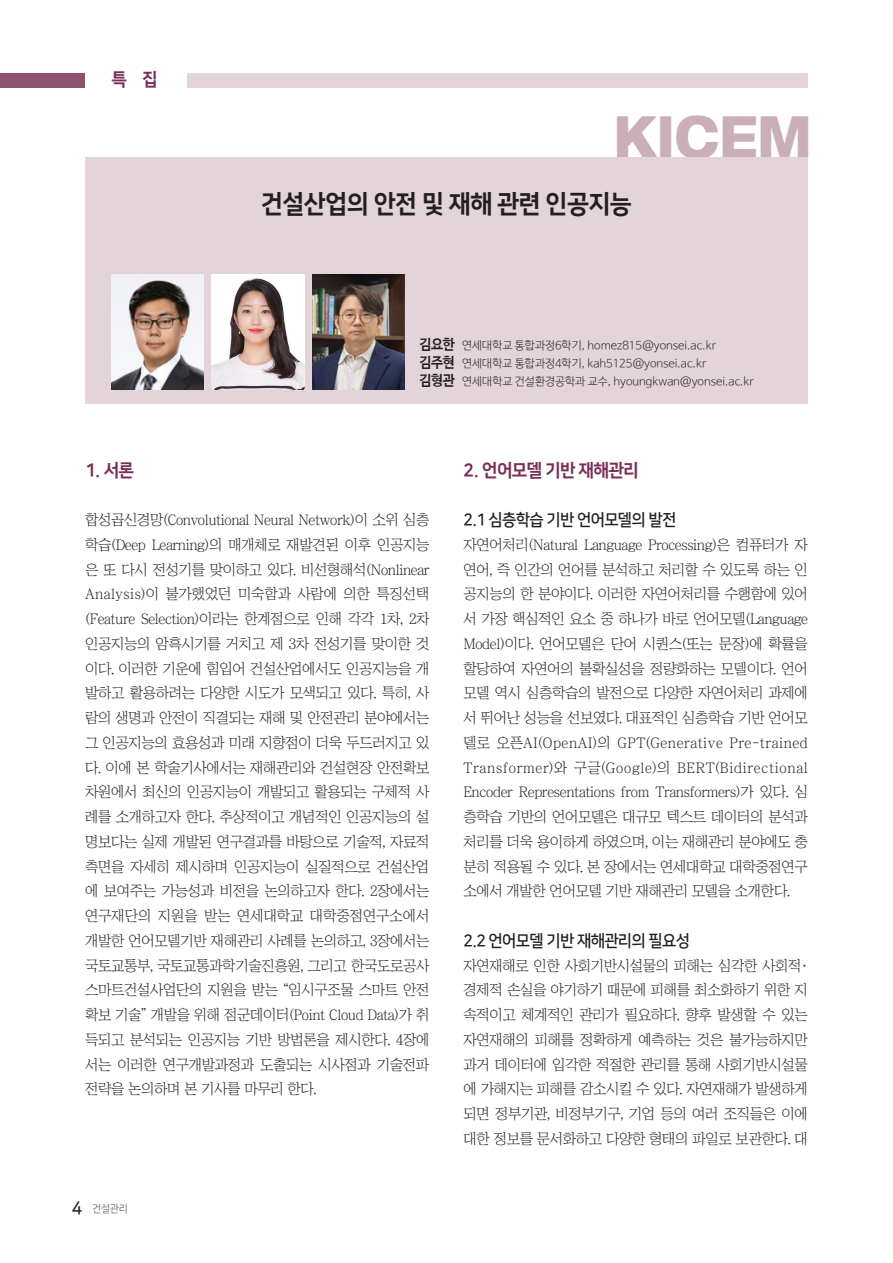
<style>
.page{position:relative;width:893px;height:1263px;background:#fff}
.page>*{position:absolute;margin:0;border:0;box-sizing:border-box;transform-origin:0 0}
.t1{font:800 expanded 58.05px "Helvetica 83";color:#caafb8;scale:.8 1}
.t2{font:25.5px "Nanum Square EB";letter-spacing:-.025em;color:#231f20;scale:.95 1}
._1{font:18px "Nanum Square EB";letter-spacing:-.04em;color:#792e58;scale:.95 1}
._1_1{font:16.5px "Nanum Square B";letter-spacing:-.04em;color:#231f20;scale:.95 1}
.본문-신{font:14.7px/24.8px "Chosunilbo NM";letter-spacing:-.025em;color:#231f20;text-align:justify}
.상단저자소속{font:300 11.25px "Nanum Barun Gothic";color:#231f20}
.정규{font:10.5px "Nanum Square R";color:#6c6d70;scale:.95 1}
.s1{font-weight:700;font-size:14.25px}
.s2{font-family:"Nanum Square B";font-size:18px;color:#231f20}
</style>
<div class="page">
<div style="left:85px;top:157px;width:723px;height:247px;background:#e2d4d8"></div>
<div style="left:187px;top:73px;width:621px;height:15px;background:#e2d4d8"></div>
<div style="left:0;top:73px;width:85px;height:15px;background:#8d526d"></div>
<img style="left:111px;top:274px;width:92px;height:115px">
<img style="left:212px;top:274px;width:92px;height:115px">
<img style="left:312px;top:274px;width:93px;height:115px">
<p class="_1" style="left:112px;top:69px;width:50px">특 집</p>
<h1 class="t1" style="left:614px;top:100px;width:249px">KICEM</h1>
<p class="t2" style="left:261px;top:190px;width:392px">건설산업의 안전 및 재해 관련 인공지능</p>
<p class="상단저자소속" style="left:419px;top:340px;width:298px"><span class="s1">김요한</span> 연세대학교 통합과정6학기, homez815@yonsei.ac.kr</p>
<p class="상단저자소속" style="left:419px;top:358px;width:288px"><span class="s1">김주현</span> 연세대학교 통합과정4학기, kah5125@yonsei.ac.kr</p>
<p class="상단저자소속" style="left:419px;top:376px;width:336px"><span class="s1">김형관</span> 연세대학교 건설환경공학과 교수, hyoungkwan@yonsei.ac.kr</p>
<p class="_1" style="left:85px;top:460px;width:53px">1. 서론</p>
<p class="본문-신" style="left:85px;top:507px;width:346px">합성곱신경망(Convolutional Neural Network)이 소위 심층 학습(Deep Learning)의 매개체로 재발견된 이후 인공지능 은 또 다시 전성기를 맞이하고 있다. 비선형해석(Nonlinear Analysis)이 불가했었던 미숙함과 사람에 의한 특징선택 (Feature Selection)이라는 한계점으로 인해 각각 1차, 2차 인공지능의 암흑시기를 거치고 제 3차 전성기를 맞이한 것 이다. 이러한 기운에 힘입어 건설산업에서도 인공지능을 개 발하고 활용하려는 다양한 시도가 모색되고 있다. 특히, 사 람의 생명과 안전이 직결되는 재해 및 안전관리 분야에서는 그 인공지능의 효용성과 미래 지향점이 더욱 두드러지고 있 다. 이에 본 학술기사에서는 재해관리와 건설현장 안전확보 차원에서 최신의 인공지능이 개발되고 활용되는 구체적 사 례를 소개하고자 한다. 추상적이고 개념적인 인공지능의 설 명보다는 실제 개발된 연구결과를 바탕으로 기술적, 자료적 측면을 자세히 제시하며 인공지능이 실질적으로 건설산업 에 보여주는 가능성과 비전을 논의하고자 한다. 2장에서는 연구재단의 지원을 받는 연세대학교 대학중점연구소에서 개발한 언어모델기반 재해관리 사례를 논의하고, 3장에서는 국토교통부, 국토교통과학기술진흥원, 그리고 한국도로공사 스마트건설사업단의 지원을 받는 “임시구조물 스마트 안전 확보 기술” 개발을 위해 점군데이터(Point Cloud Data)가 취 득되고 분석되는 인공지능 기반 방법론을 제시한다. 4장에 서는 이러한 연구개발과정과 도출되는 시사점과 기술전파 전략을 논의하며 본 기사를 마무리 한다.</p>
<p class="정규" style="left:72px;top:1204px;width:60px"><span class="s2">4</span> 건설관리</p>
<p class="_1" style="left:463px;top:460px;width:186px">2. 언어모델 기반 재해관리</p>
<p class="_1_1" style="left:463px;top:511px;width:226px">2.1 심층학습 기반 언어모델의 발전</p>
<p class="본문-신" style="left:463px;top:532px;width:346px">자연어처리(Natural Language Processing)은 컴퓨터가 자 연어, 즉 인간의 언어를 분석하고 처리할 수 있도록 하는 인 공지능의 한 분야이다. 이러한 자연어처리를 수행함에 있어 서 가장 핵심적인 요소 중 하나가 바로 언어모델(Language Model)이다. 언어모델은 단어 시퀀스(또는 문장)에 확률을 할당하여 자연어의 불확실성을 정량화하는 모델이다. 언어 모델 역시 심층학습의 발전으로 다양한 자연어처리 과제에 서 뛰어난 성능을 선보였다. 대표적인 심층학습 기반 언어모 델로 오픈AI(OpenAI)의 GPT(Generative Pre-trained Transformer)와 구글(Google)의 BERT(Bidirectional Encoder Representations from Transformers)가 있다. 심 층학습 기반의 언어모델은 대규모 텍스트 데이터의 분석과 처리를 더욱 용이하게 하였으며, 이는 재해관리 분야에도 충 분히 적용될 수 있다. 본 장에서는 연세대학교 대학중점연구 소에서 개발한 언어모델 기반 재해관리 모델을 소개한다.</p>
<p class="_1_1" style="left:463px;top:932px;width:240px">2.2 언어모델 기반 재해관리의 필요성</p>
<p class="본문-신" style="left:463px;top:953px;width:346px">자연재해로 인한 사회기반시설물의 피해는 심각한 사회적· 경제적 손실을 야기하기 때문에 피해를 최소화하기 위한 지 속적이고 체계적인 관리가 필요하다. 향후 발생할 수 있는 자연재해의 피해를 정확하게 예측하는 것은 불가능하지만 과거 데이터에 입각한 적절한 관리를 통해 사회기반시설물 에 가해지는 피해를 감소시킬 수 있다. 자연재해가 발생하게 되면 정부기관, 비정부기구, 기업 등의 여러 조직들은 이에 대한 정보를 문서화하고 다양한 형태의 파일로 보관한다. 대</p>
</div>
